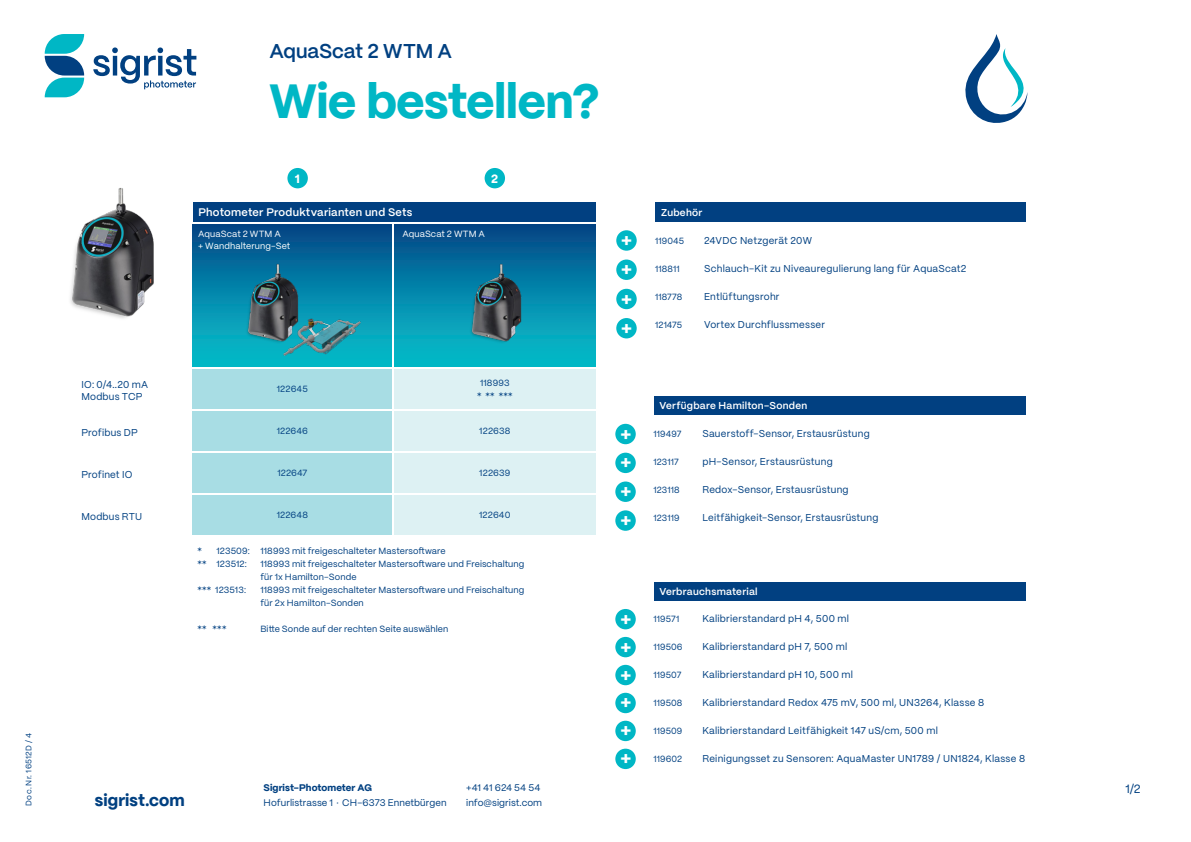
<style>
.page{position:relative;width:1191px;height:842px;background:#fff}
.page>*{position:absolute;margin:0;border:0;box-sizing:border-box;transform-origin:0 0}
.t1{font:800 48px "PP Mori";letter-spacing:-.01em;color:#00b7c5}
.t2{font:600 20px "PP Mori";letter-spacing:-.005em;color:#014081}
.t3{font:800 16.8px "PP Mori";letter-spacing:.005em;color:#014081}
.t4{font:12px "PP Mori";color:#014081}
.t5{font:800 12px "PP Mori";color:#fff}
.t6{font:600 11px "PP Mori";letter-spacing:.02em;color:#fff}
.t7{font:10px "PP Mori";letter-spacing:.025em;color:#014081}
.t8{font:600 10px "PP Mori";letter-spacing:.025em;color:#fff}
.t9{font:9.6px/14.4px "PP Mori";letter-spacing:.005em;color:#014081}
.t10{font:9px/13px "PP Mori";letter-spacing:.01em;color:#014081}
.t11{font:9px "PP Mori";letter-spacing:.01em;color:#fff}
.t12{font:8px "PP Mori";letter-spacing:.04em;color:#014081}
.s1{font-weight:800}
</style>
<div class="page">
<svg style="left:45px;top:34px;width:39px;height:63px"></svg>
<svg style="left:93px;top:47px;width:103px;height:42px"></svg>
<svg style="left:965px;top:34px;width:62px;height:89px"></svg>
<div style="left:193px;top:411px;width:199px;height:39px;background:#a8dde4"></div>
<div style="left:394px;top:411px;width:201px;height:39px;background:#ddf1f3"></div>
<div style="left:193px;top:495px;width:199px;height:39px;background:#a8dde4"></div>
<div style="left:394px;top:495px;width:201px;height:39px;background:#ddf1f3"></div>
<div style="left:193px;top:453px;width:199px;height:39px;background:#a8dde4"></div>
<div style="left:394px;top:453px;width:201px;height:39px;background:#ddf1f3"></div>
<div style="left:193px;top:369px;width:199px;height:39px;background:#a8dde4"></div>
<div style="left:394px;top:369px;width:201px;height:39px;background:#ddf1f3"></div>
<img style="left:70px;top:188px;width:84px;height:131px">
<div style="left:193px;top:225px;width:199px;height:141px;background:linear-gradient(to bottom,#034988,#06c3ce)"></div>
<div style="left:394px;top:225px;width:201px;height:141px;background:linear-gradient(to bottom,#034988,#06c3ce)"></div>
<div style="left:193px;top:203px;width:402px;height:19px;background:#014081"></div>
<img style="left:239px;top:254px;width:65px;height:98px">
<img style="left:462px;top:254px;width:65px;height:98px">
<img style="left:279px;top:306px;width:84px;height:61px">
<div style="left:654px;top:396px;width:371px;height:18px;background:#014081"></div>
<div style="left:615px;top:424px;width:21px;height:20px;background:#00b7c5;border-radius:50%"></div>
<div style="left:615px;top:453px;width:21px;height:20px;background:#00b7c5;border-radius:50%"></div>
<div style="left:615px;top:481px;width:21px;height:21px;background:#00b7c5;border-radius:50%"></div>
<div style="left:615px;top:510px;width:21px;height:21px;background:#00b7c5;border-radius:50%"></div>
<div style="left:654px;top:582px;width:371px;height:18px;background:#014081"></div>
<div style="left:615px;top:609px;width:21px;height:20px;background:#00b7c5;border-radius:50%"></div>
<div style="left:615px;top:637px;width:21px;height:20px;background:#00b7c5;border-radius:50%"></div>
<div style="left:615px;top:665px;width:21px;height:20px;background:#00b7c5;border-radius:50%"></div>
<div style="left:615px;top:693px;width:21px;height:20px;background:#00b7c5;border-radius:50%"></div>
<div style="left:615px;top:721px;width:21px;height:20px;background:#00b7c5;border-radius:50%"></div>
<div style="left:615px;top:749px;width:21px;height:20px;background:#00b7c5;border-radius:50%"></div>
<div style="left:616px;top:230px;width:20px;height:21px;background:#00b7c5;border-radius:50%"></div>
<div style="left:616px;top:260px;width:20px;height:20px;background:#00b7c5;border-radius:50%"></div>
<div style="left:616px;top:289px;width:20px;height:20px;background:#00b7c5;border-radius:50%"></div>
<div style="left:616px;top:318px;width:20px;height:20px;background:#00b7c5;border-radius:50%"></div>
<div style="left:655px;top:203px;width:370px;height:19px;background:#014081"></div>
<div style="left:287px;top:168px;width:21px;height:20px;background:#00b7c5;border-radius:50%"></div>
<div style="left:484px;top:168px;width:21px;height:20px;background:#00b7c5;border-radius:50%"></div>
<p class="t2" style="left:269px;top:33px;width:184px">AquaScat 2 WTM A</p>
<p class="t1" style="left:269px;top:58px;width:332px">Wie bestellen?</p>
<p class="t5" style="left:295px;top:168px;width:6px">1</p>
<p class="t5" style="left:491px;top:168px;width:8px">2</p>
<p class="t6" style="left:198px;top:203px;width:215px">Photometer Produktvarianten und Sets</p>
<p class="t11" style="left:198px;top:226px;width:84px">AquaScat 2 WTM A</p>
<p class="t11" style="left:198px;top:238px;width:94px">+ Wandhalterung-Set</p>
<p class="t11" style="left:402px;top:226px;width:84px">AquaScat 2 WTM A</p>
<p class="t12" style="left:22px;top:806px;width:74px;rotate:-90deg">Doc. Nr. 16512D / 4</p>
<p class="t7" style="left:81px;top:376px;width:68px">IO: 0/4..20 mA</p>
<p class="t7" style="left:81px;top:388px;width:63px">Modbus TCP</p>
<p class="t7" style="left:81px;top:424px;width:58px">Profibus DP</p>
<p class="t7" style="left:81px;top:466px;width:52px">Profinet IO</p>
<p class="t7" style="left:81px;top:508px;width:62px">Modbus RTU</p>
<p class="t10" style="left:277px;top:382px;width:33px">122645</p>
<p class="t10" style="left:480px;top:375px;width:31px">118993</p>
<p class="t10" style="left:477px;top:388px;width:37px">* ** ***</p>
<p class="t10" style="left:277px;top:424px;width:33px">122646</p>
<p class="t10" style="left:479px;top:424px;width:33px">122638</p>
<p class="t10" style="left:277px;top:466px;width:31px">122647</p>
<p class="t10" style="left:479px;top:466px;width:33px">122639</p>
<p class="t10" style="left:277px;top:508px;width:33px">122648</p>
<p class="t10" style="left:479px;top:508px;width:33px">122640</p>
<p class="t10" style="left:197px;top:544px;width:250px">* 123509: 118993 mit freigeschalteter Mastersoftware</p>
<p class="t10" style="left:197px;top:557px;width:51px">** 123512:</p>
<p class="t10" style="left:260px;top:557px;width:265px">118993 mit freigeschalteter Mastersoftware und Freischaltung für 1x Hamilton-Sonde</p>
<p class="t10" style="left:197px;top:583px;width:50px">*** 123513:</p>
<p class="t10" style="left:260px;top:583px;width:265px">118993 mit freigeschalteter Mastersoftware und Freischaltung für 2x Hamilton-Sonden</p>
<p class="t10" style="left:197px;top:622px;width:31px">** ***</p>
<p class="t10" style="left:260px;top:622px;width:190px">Bitte Sonde auf der rechten Seite auswählen</p>
<p class="t9" style="left:264px;top:780px;width:184px"><span class="s1">Sigrist-Photometer AG<br></span>Hofurlistrasse 1 · CH-6373 Ennetbürgen</p>
<p class="t3" style="left:95px;top:785px;width:91px">sigrist.com</p>
<p class="t9" style="left:466px;top:780px;width:77px">+41 41 624 54 54 info@sigrist.com</p>
<p class="t8" style="left:661px;top:204px;width:43px">Zubehör</p>
<p class="t10" style="left:655px;top:234px;width:31px">119045</p>
<p class="t7" style="left:704px;top:232px;width:109px">24VDC Netzgerät 20W</p>
<p class="t10" style="left:655px;top:262px;width:26px">118811</p>
<p class="t7" style="left:704px;top:260px;width:264px">Schlauch-Kit zu Niveauregulierung lang für AquaScat2</p>
<p class="t10" style="left:655px;top:290px;width:29px">118778</p>
<p class="t7" style="left:704px;top:288px;width:77px">Entlüftungsrohr</p>
<p class="t10" style="left:655px;top:318px;width:29px">121475</p>
<p class="t7" style="left:704px;top:316px;width:122px">Vortex Durchflussmesser</p>
<p class="t8" style="left:659px;top:397px;width:149px">Verfügbare Hamilton-Sonden</p>
<p class="t10" style="left:653px;top:427px;width:30px">119497</p>
<p class="t7" style="left:702px;top:425px;width:169px">Sauerstoff-Sensor, Erstausrüstung</p>
<p class="t10" style="left:653px;top:455px;width:27px">123117</p>
<p class="t7" style="left:702px;top:453px;width:132px">pH-Sensor, Erstausrüstung</p>
<p class="t10" style="left:653px;top:483px;width:28px">123118</p>
<p class="t7" style="left:702px;top:481px;width:148px">Redox-Sensor, Erstausrüstung</p>
<p class="t10" style="left:653px;top:511px;width:28px">123119</p>
<p class="t7" style="left:702px;top:509px;width:178px">Leitfähigkeit-Sensor, Erstausrüstung</p>
<p class="t8" style="left:659px;top:583px;width:100px">Verbrauchsmaterial</p>
<p class="t10" style="left:653px;top:612px;width:27px">119571</p>
<p class="t7" style="left:702px;top:610px;width:148px">Kalibrierstandard pH 4, 500 ml</p>
<p class="t10" style="left:653px;top:640px;width:31px">119506</p>
<p class="t7" style="left:702px;top:638px;width:146px">Kalibrierstandard pH 7, 500 ml</p>
<p class="t10" style="left:653px;top:668px;width:30px">119507</p>
<p class="t7" style="left:702px;top:666px;width:152px">Kalibrierstandard pH 10, 500 ml</p>
<p class="t10" style="left:653px;top:696px;width:31px">119508</p>
<p class="t7" style="left:702px;top:694px;width:283px">Kalibrierstandard Redox 475 mV, 500 ml, UN3264, Klasse 8</p>
<p class="t10" style="left:653px;top:724px;width:31px">119509</p>
<p class="t7" style="left:702px;top:722px;width:237px">Kalibrierstandard Leitfähigkeit 147 uS/cm, 500 ml</p>
<p class="t10" style="left:653px;top:752px;width:30px">119602</p>
<p class="t7" style="left:702px;top:750px;width:324px">Reinigungsset zu Sensoren: AquaMaster UN1789 / UN1824, Klasse 8</p>
<p class="t4" style="left:1125px;top:779px;width:17px">1/2</p>
</div>
